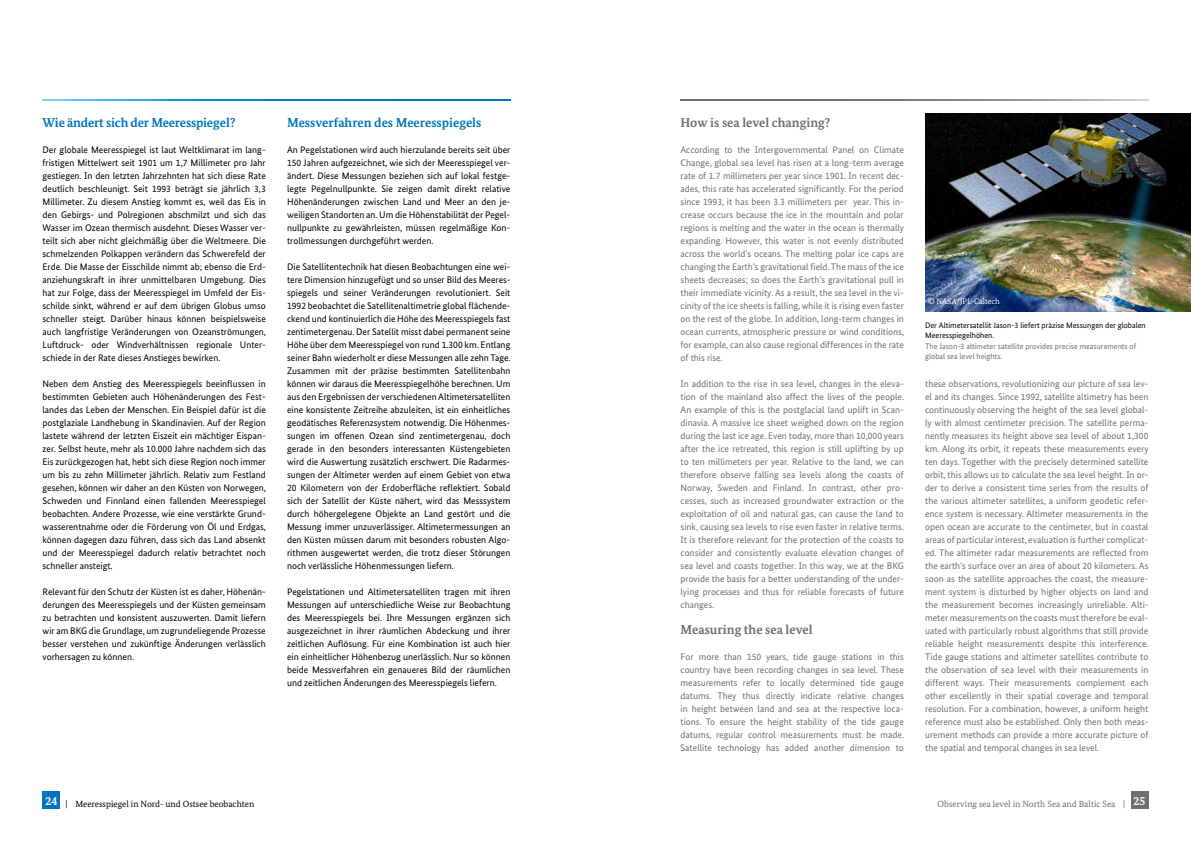
<style>
.page{position:relative;width:1191px;height:842px;background:#fff}
.page>*{position:absolute;margin:0;border:0;box-sizing:border-box;transform-origin:0 0}
.t1{font:700 13px "Bundes Serif";letter-spacing:-.01em;color:#0075bf}
.t2{font:700 13px "Bundes Serif";color:#706f6f}
.t3{font:700 12px "Bundes Serif";color:#fff}
.t4{font:9.5px/13px "Bundes Sans";color:#000;text-align:justify}
.t5{font:9.5px/13px "Bundes Sans";color:#706f6f;text-align:justify}
.t6{font:9px "Bundes Serif";color:#000}
.t7{font:9px "Bundes Serif";color:#706f6f}
.t8{font:8px/10.5px "Bundes Sans";color:#000}
.t9{font:8px/10.5px "Bundes Sans";color:#706f6f}
.t10{font:8px "Bundes Serif";color:#fff}
</style>
<div class="page">
<svg style="left:680px;top:99px;width:468px;height:2px"></svg>
<svg style="left:43px;top:99px;width:467px;height:2px"></svg>
<img style="left:925px;top:113px;width:266px;height:199px">
<div style="left:43px;top:791px;width:17px;height:17px;background:#0075bf"></div>
<div style="left:1131px;top:791px;width:17px;height:17px;background:#706f6f"></div>
<h1 class="t1" style="left:43px;top:115px;width:194px">Wie ändert sich der Meeresspiegel?</h1>
<p class="t4" style="left:43px;top:143px;width:225px">Der globale Meeresspiegel ist laut Weltklimarat im lang&shy;fristigen Mittelwert seit 1901 um 1,7 Millimeter pro Jahr gestiegen. In den letzten Jahrzehnten hat sich diese Rate deutlich beschleunigt. Seit 1993 beträgt sie jährlich 3,3<br>Millimeter. Zu diesem Anstieg kommt es, weil das Eis in den Gebirgs- und Polregionen abschmilzt und sich das Wasser im Ozean thermisch ausdehnt. Dieses Wasser ver&shy;teilt sich aber nicht gleichmäßig über die Weltmeere. Die schmelzenden Polkappen verändern das Schwerefeld der Erde. Die Masse der Eisschilde nimmt ab; ebenso die Erd&shy;anziehungskraft in ihrer unmittelbaren Umgebung. Dies hat zur Folge, dass der Meeresspiegel im Umfeld der Eis&shy;schilde sinkt, während er auf dem übrigen Globus umso schneller steigt. Darüber hinaus können beispielsweise auch langfristige Veränderungen von Ozeanströmungen, Luftdruck- oder Windverhältnissen regionale Unter&shy;schiede in der Rate dieses Anstieges bewirken.</p>
<p class="t4" style="left:43px;top:377px;width:225px">Neben dem Anstieg des Meeresspiegels beeinflussen in bestimmten Gebieten auch Höhenänderungen des Fest&shy;landes das Leben der Menschen. Ein Beispiel dafür ist die postglaziale Landhebung in Skandinavien. Auf der Region lastete während der letzten Eiszeit ein mächtiger Eispan&shy;zer. Selbst heute, mehr als 10.000 Jahre nachdem sich das Eis zurückgezogen hat, hebt sich diese Region noch immer um bis zu zehn Millimeter jährlich. Relativ zum Festland gesehen, können wir daher an den Küsten von Norwegen, Schweden und Finnland einen fallenden Meeresspiegel beobachten. Andere Prozesse, wie eine verstärkte Grund&shy;wasserentnahme oder die Förderung von Öl und Erdgas, können dagegen dazu führen, dass sich das Land absenkt und der Meeresspiegel dadurch relativ betrachtet noch schneller ansteigt.</p>
<p class="t4" style="left:43px;top:585px;width:225px">Relevant für den Schutz der Küsten ist es daher, Höhenän&shy;derungen des Meeresspiegels und der Küsten gemeinsam zu betrachten und konsistent auszuwerten. Damit liefern wir am BKG die Grundlage, um zugrundeliegende Prozesse besser verstehen und zukünftige Änderungen verlässlich vorhersagen zu können.</p>
<h1 class="t1" style="left:287px;top:115px;width:196px">Messverfahren des Meeresspiegels</h1>
<p class="t4" style="left:287px;top:143px;width:225px">An Pegelstationen wird auch hierzulande bereits seit über 150 Jahren aufgezeichnet, wie sich der Meeresspiegel ver&shy;ändert. Diese Messungen beziehen sich auf lokal festge&shy;legte Pegelnullpunkte. Sie zeigen damit direkt relative Höhenänderungen zwischen Land und Meer an den je&shy;weiligen Standorten an. Um die Höhenstabilität der Pegel&shy;nullpunkte zu gewährleisten, müssen regelmäßige Kon&shy;trollmessungen durchgeführt werden.</p>
<p class="t4" style="left:287px;top:260px;width:225px">Die Satellitentechnik hat diesen Beobachtungen eine wei&shy;tere Dimension hinzugefügt und so unser Bild des Meeres&shy;spiegels und seiner Veränderungen revolutioniert. Seit 1992 beobachtet die Satellitenaltimetrie global flächende&shy;ckend und kontinuierlich die Höhe des Meeresspiegels fast zentimetergenau. Der Satellit misst dabei permanent seine Höhe über dem Meeresspiegel von rund 1.300 km. Entlang seiner Bahn wiederholt er diese Messungen alle zehn Tage.<br>Zusammen mit der präzise bestimmten Satellitenbahn können wir daraus die Meeresspiegelhöhe berechnen. Um aus den Ergebnissen der verschiedenen Altimetersatelliten eine konsistente Zeitreihe abzuleiten, ist ein einheitliches geodätisches Referenzsystem notwendig. Die Höhenmes&shy;sungen im offenen Ozean sind zentimetergenau, doch gerade in den besonders interessanten Küstengebieten wird die Auswertung zusätzlich erschwert. Die Radarmes&shy;sungen der Altimeter werden auf einem Gebiet von etwa 20 Kilometern von der Erdoberfläche reflektiert. Sobald sich der Satellit der Küste nähert, wird das Messsystem durch höhergelegene Objekte an Land gestört und die Messung immer unzuverlässiger. Altimetermessungen an den Küsten müssen darum mit besonders robusten Algo&shy;rithmen ausgewertet werden, die trotz dieser Störungen noch verlässliche Höhenmessungen liefern.</p>
<p class="t4" style="left:287px;top:585px;width:225px">Pegelstationen und Altimetersatelliten tragen mit ihren Messungen auf unterschiedliche Weise zur Beobachtung des Meeresspiegels bei. Ihre Messungen ergänzen sich ausgezeichnet in ihrer räumlichen Abdeckung und ihrer zeitlichen Auflösung. Für eine Kombination ist auch hier ein einheitlicher Höhenbezug unerlässlich. Nur so können beide Messverfahren ein genaueres Bild der räumlichen und zeitlichen Änderungen des Meeresspiegels liefern.</p>
<h1 class="t2" style="left:680px;top:115px;width:151px">How is sea level changing?</h1>
<p class="t5" style="left:680px;top:143px;width:225px">According to the Intergovernmental Panel on Climate Change, global sea level has risen at a long-term average rate of 1.7 millimeters per year since 1901. In recent dec&shy;ades, this rate has accelerated significantly. For the period since 1993, it has been 3.3 millimeters per year. This in&shy;crease occurs because the ice in the mountain and polar regions is melting and the water in the ocean is thermally expanding. However, this water is not evenly distributed across the world’s oceans. The melting polar ice caps are changing the Earth’s gravitational field. The mass of the ice sheets decreases; so does the Earth’s gravitational pull in their immediate vicinity. As a result, the sea level in the vi&shy;cinity of the ice sheets is falling, while it is rising even faster on the rest of the globe. In addition, long-term changes in ocean currents, atmospheric pressure or wind conditions, for example, can also cause regional differences in the rate of this rise.</p>
<p class="t5" style="left:680px;top:377px;width:225px">In addition to the rise in sea level, changes in the eleva&shy;tion of the mainland also affect the lives of the people.<br>An example of this is the postglacial land uplift in Scan&shy;dinavia. A massive ice sheet weighed down on the region during the last ice age. Even today, more than 10,000 years after the ice retreated, this region is still uplifting by up to ten millimeters per year. Relative to the land, we can therefore observe falling sea levels along the coasts of Norway, Sweden and Finland. In contrast, other pro&shy;cesses, such as increased groundwater extraction or the exploitation of oil and natural gas, can cause the land to sink, causing sea levels to rise even faster in relative terms.<br>It is therefore relevant for the protection of the coasts to consider and consistently evaluate elevation changes of sea level and coasts together. In this way, we at the BKG provide the basis for a better understanding of the under&shy;lying processes and thus for reliable forecasts of future changes.</p>
<h1 class="t2" style="left:680px;top:622px;width:133px">Measuring the sea level</h1>
<p class="t5" style="left:680px;top:650px;width:225px">For more than 150 years, tide gauge stations in this country have been recording changes in sea level. These measurements refer to locally determined tide gauge datums. They thus directly indicate relative changes in height between land and sea at the respective loca&shy;tions. To ensure the height stability of the tide gauge datums, regular control measurements must be made.<br>Satellite technology has added another dimension to</p>
<p class="t10" style="left:928px;top:296px;width:73px">© NASA/JPL-Caltech</p>
<p class="t8" style="left:925px;top:319px;width:222px">Der Altimetersatellit Jason-3 liefert präzise Messungen der globalen<br>Meeresspiegelhöhen.</p>
<p class="t9" style="left:925px;top:340px;width:213px">The Jason-3 altimeter satellite provides precise measurements of global sea level heights.</p>
<p class="t5" style="left:925px;top:377px;width:225px">these observations, revolutionizing our picture of sea lev&shy;el and its changes. Since 1992, satellite altimetry has been continuously observing the height of the sea level global&shy;ly with almost centimeter precision. The satellite perma&shy;nently measures its height above sea level of about 1,300 km. Along its orbit, it repeats these measurements every ten days. Together with the precisely determined satellite orbit, this allows us to calculate the sea level height. In or&shy;der to derive a consistent time series from the results of the various altimeter satellites, a uniform geodetic refer&shy;ence system is necessary. Altimeter measurements in the open ocean are accurate to the centimeter, but in coastal areas of particular interest, evaluation is further complicat&shy;ed. The altimeter radar measurements are reflected from the earth’s surface over an area of about 20 kilometers. As soon as the satellite approaches the coast, the measure&shy;ment system is disturbed by higher objects on land and the measurement becomes increasingly unreliable. Alti&shy;meter measurements on the coasts must therefore be eval&shy;uated with particularly robust algorithms that still provide reliable height measurements despite this interference.<br>Tide gauge stations and altimeter satellites contribute to the observation of sea level with their measurements in different ways. Their measurements complement each other excellently in their spatial coverage and temporal resolution. For a combination, however, a uniform height reference must also be established. Only then both meas&shy;urement methods can provide a more accurate picture of the spatial and temporal changes in sea level.</p>
<p class="t3" style="left:45px;top:793px;width:13px">24</p>
<p class="t3" style="left:1133px;top:793px;width:13px">25</p>
<p class="t6" style="left:65px;top:798px;width:190px">| Meeresspiegel in Nord- und Ostsee beobachten</p>
<p class="t7" style="left:937px;top:798px;width:189px">Observing sea level in North Sea and Baltic Sea |</p>
</div>
